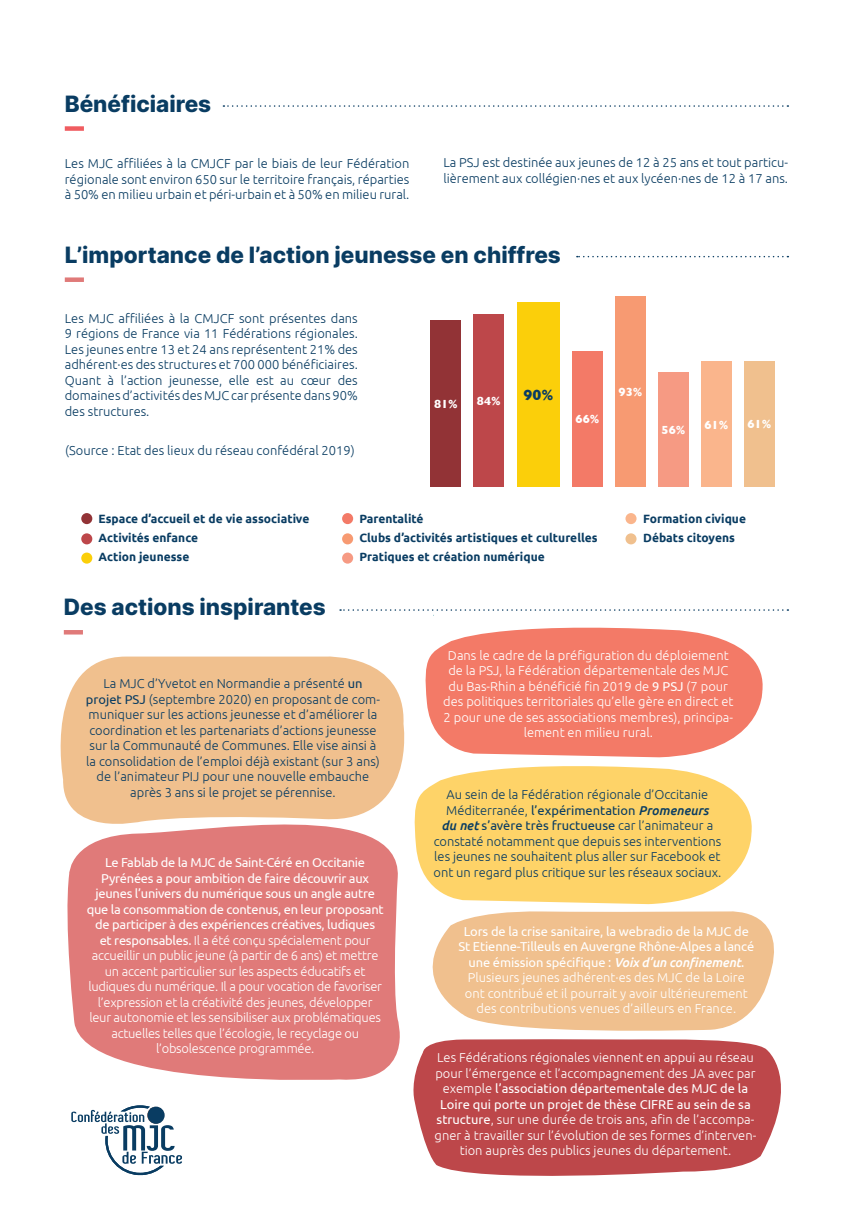
<style>
.page{position:relative;width:851px;height:1221px;background:#fff}
.page>*{position:absolute;margin:0;border:0;box-sizing:border-box;transform-origin:0 0}
.t1{font:800 22.5px "Inter";color:#093c62}
.t2{font:700 15px "Gill Sans";color:#093c62}
.t3{font:300 12.9px/15.5px "Ubuntu";color:#093c62;text-align:justify}
.t4{font:300 12.9px/15.5px "Ubuntu";color:#fff;text-align:center}
.t5{font:300 12.9px/15.5px "Ubuntu";letter-spacing:-.02em;color:#fff;text-align:center}
.t6{font:700 12px "Ubuntu";color:#093c62}
.t7{font:700 12px "Gill Sans";color:#fff}
.s1{font-weight:400}
.s2{font-weight:500;font-style:italic}
</style>
<div class="page">
<svg style="left:425px;top:627px;width:338px;height:130px;background:#f48a79"></svg>
<div style="left:60px;top:656px;width:345px;height:141px;background:#f0c08e"></div>
<svg style="left:66px;top:797px;width:334px;height:283px;background:#e48d89"></svg>
<svg style="left:432px;top:911px;width:342px;height:120px;background:#f1c699"></svg>
<svg style="left:413px;top:1039px;width:368px;height:137px;background:#c25558"></svg>
<div style="left:65px;top:126px;width:19px;height:5px;background:#f05c60"></div>
<hr style="left:64px;top:630px;width:19px;height:4px;background:#e07a79">
<div style="left:65px;top:277px;width:19px;height:5px;background:#e07a79"></div>
<svg style="left:71px;top:1105px;width:111px;height:69px"></svg>
<div style="left:147px;top:1106px;width:18px;height:17px;background:#093c62;border-radius:50%"></div>
<svg style="left:340px;top:609px;width:448px;height:6px"></svg>
<svg style="left:223px;top:105px;width:565px;height:2px"></svg>
<svg style="left:576px;top:256px;width:212px;height:1px"></svg>
<div style="left:430px;top:320px;width:31px;height:167px;background:#923336"></div>
<div style="left:473px;top:314px;width:31px;height:173px;background:#bd474a"></div>
<div style="left:517px;top:302px;width:42px;height:185px;background:#fbcf0a"></div>
<div style="left:572px;top:351px;width:31px;height:136px;background:#f37a67"></div>
<div style="left:615px;top:296px;width:31px;height:191px;background:#f79a72"></div>
<div style="left:658px;top:372px;width:30px;height:115px;background:#f69a83"></div>
<div style="left:700px;top:361px;width:31px;height:126px;background:#fab58c"></div>
<div style="left:743px;top:361px;width:31px;height:126px;background:#f0c08e"></div>
<div style="left:81px;top:513px;width:11px;height:11px;background:#923336;border-radius:50%"></div>
<div style="left:81px;top:533px;width:11px;height:11px;background:#bd474a;border-radius:50%"></div>
<div style="left:81px;top:552px;width:11px;height:11px;background:#fbcf0a;border-radius:50%"></div>
<div style="left:342px;top:513px;width:11px;height:11px;background:#f37a67;border-radius:50%"></div>
<div style="left:342px;top:533px;width:11px;height:11px;background:#f79a72;border-radius:50%"></div>
<div style="left:342px;top:552px;width:11px;height:11px;background:#f69a83;border-radius:50%"></div>
<div style="left:625px;top:513px;width:11px;height:11px;background:#fab58c;border-radius:50%"></div>
<div style="left:625px;top:533px;width:11px;height:11px;background:#f0c08e;border-radius:50%"></div>
<svg style="left:414px;top:766px;width:338px;height:138px;background:#fed879"></svg>
<p class="t1" style="left:65px;top:87px;width:148px">Bénéficiaires</p>
<p class="t3" style="left:65px;top:156px;width:346px">Les MJC affiliées à la CMJCF par le biais de leur Fédération régionale sont environ 650 sur le territoire français, réparties à 50% en milieu urbain et péri-urbain et à 50% en milieu rural.</p>
<p class="t3" style="left:443px;top:154px;width:346px">La PSJ est destinée aux jeunes de 12 à 25 ans et tout particu&shy;lièrement aux collégien∙nes et aux lycéen∙nes de 12 à 17 ans.</p>
<p class="t1" style="left:65px;top:238px;width:497px">L’importance de l’action jeunesse en chiffres</p>
<p class="t3" style="left:65px;top:310px;width:294px">Les MJC affiliées à la CMJCF sont présentes dans 9 régions de France via 11 Fédérations régionales.<br>Les jeunes entre 13 et 24 ans représentent 21% des adhérent∙es des structures et 700 000 bénéficiaires.<br>Quant à l’action jeunesse, elle est au cœur des domaines d’activités des MJC car présente dans 90% des structures.</p>
<p class="t3" style="left:65px;top:442px;width:291px">(Source : Etat des lieux du réseau confédéral 2019)</p>
<p class="t7" style="left:434px;top:394px;width:25px">81%</p>
<p class="t7" style="left:477px;top:391px;width:25px">84%</p>
<p class="t2" style="left:523px;top:382px;width:31px">90%</p>
<p class="t7" style="left:575px;top:409px;width:25px">66%</p>
<p class="t7" style="left:618px;top:382px;width:25px">93%</p>
<p class="t7" style="left:661px;top:420px;width:25px">56%</p>
<p class="t7" style="left:704px;top:416px;width:25px">61%</p>
<p class="t7" style="left:747px;top:415px;width:25px">61%</p>
<p class="t6" style="left:98px;top:512px;width:212px">Espace d’accueil et de vie associative</p>
<p class="t6" style="left:98px;top:531px;width:101px">Activités enfance</p>
<p class="t6" style="left:98px;top:550px;width:92px">Action jeunesse</p>
<p class="t1" style="left:64px;top:591px;width:263px">Des actions inspirantes</p>
<p class="t6" style="left:359px;top:512px;width:66px">Parentalité</p>
<p class="t6" style="left:359px;top:531px;width:240px">Clubs d’activités artistiques et culturelles</p>
<p class="t6" style="left:359px;top:550px;width:187px">Pratiques et création numérique</p>
<p class="t6" style="left:643px;top:512px;width:104px">Formation civique</p>
<p class="t6" style="left:643px;top:531px;width:93px">Débats citoyens</p>
<p class="t3" style="left:86px;top:675px;width:295px;text-align:center">La MJC d’Yvetot en Normandie a présenté <span class="s1">un projet PSJ</span> (septembre 2020) en proposant de com&shy;muniquer sur les actions jeunesse et d’améliorer la coordination et les partenariats d’actions jeunesse sur la Communauté de Communes. Elle vise ainsi à la consolidation de l’emploi déjà existant (sur 3 ans) de l’animateur PIJ pour une nouvelle embauche après 3 ans si le projet se pérennise.</p>
<p class="t5" style="left:87px;top:854px;width:298px"><span class="s1">Le Fablab de la MJC de Saint-Céré en Occitanie Pyrénées a pour ambition de faire découvrir aux jeunes l’univers du numérique sous un angle autre que la consommation de contenus, en leur proposant de participer à des expériences créatives, ludiques<br>et responsables.</span> Il a été conçu spécialement pour accueillir un public jeune (à partir de 6 ans) et mettre un accent particulier sur les aspects éducatifs et ludiques du numérique. Il a pour vocation de favoriser l’expression et la créativité des jeunes, développer leur autonomie et les sensibiliser aux problématiques actuelles telles que l’écologie, le recyclage ou l’obsolescence programmée.</p>
<p class="t4" style="left:443px;top:647px;width:291px">Dans le cadre de la préfiguration du déploiement de la PSJ, la Fédération départementale des MJC du Bas-Rhin a bénéficié fin 2019 de <span class="s1">9 PSJ</span> (7 pour des politiques territoriales qu’elle gère en direct et 2 pour une de ses associations membres), principa&shy;lement en milieu rural.</p>
<p class="t3" style="left:433px;top:786px;width:289px;text-align:center">Au sein de la Fédération régionale d’Occitanie Méditerranée, <span class="s1">l’expérimentation</span> <span class="s2">Promeneurs<br>du net</span> <span class="s1">s’avère très fructueuse</span> car l’animateur a constaté notamment que depuis ses interventions les jeunes ne souhaitent plus aller sur Facebook et ont un regard plus critique sur les réseaux sociaux.</p>
<p class="t4" style="left:458px;top:923px;width:297px"><span class="s1">Lors de la crise sanitaire, la webradio de la MJC de St Etienne-Tilleuls en Auvergne Rhône-Alpes a lancé une émission spécifique :</span> <span class="s2">Voix d’un confinement</span><span class="s1">.<br></span>Plusieurs jeunes adhérent∙es des MJC de la Loire ont contribué et il pourrait y avoir ultérieurement des contributions venues d’ailleurs en France.</p>
<p class="t4" style="left:434px;top:1049px;width:323px">Les Fédérations régionales viennent en appui au réseau pour l’émergence et l’accompagnement des JA avec par exemple <span class="s1">l’association départementale des MJC de la Loire qui porte un projet de thèse CIFRE au sein de sa structure</span>, sur une durée de trois ans, afin de l’accompa&shy;gner à travailler sur l’évolution de ses formes d’interven&shy;tion auprès des publics jeunes du département.</p>
</div>
